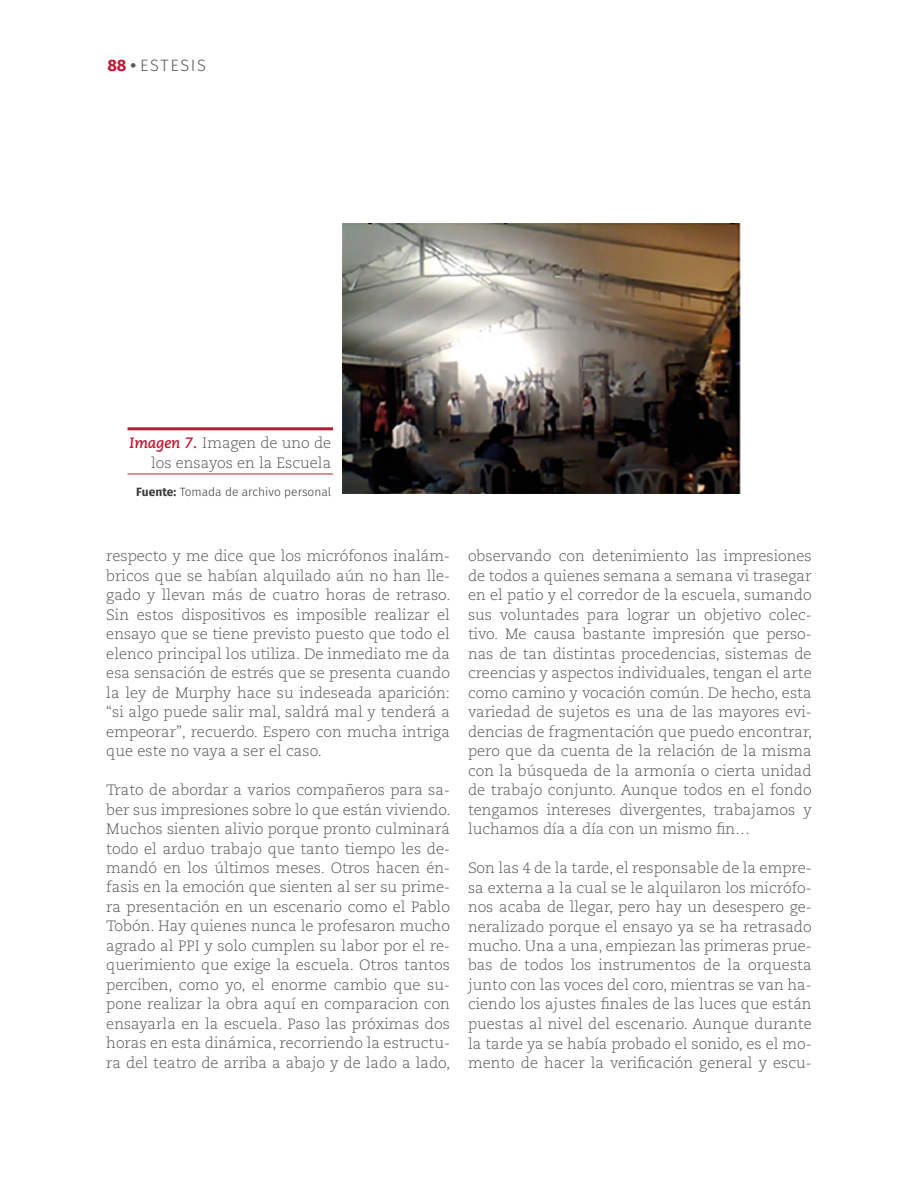
<style>
.page{position:relative;width:918px;height:1188px;background:#fff}
.page>*{position:absolute;margin:0;border:0;box-sizing:border-box;transform-origin:0 0}
.t1{font:300 16.5px "Fira Sans";letter-spacing:.1em;color:#575756}
.t2{font:300 15px/19.5px "Caecilia LT Std";color:#575756;text-align:justify}
.t3{font:300 12px "Fira Sans";color:#3c3c3b}
.s1{font-weight:700;color:#c31632}
.s2{font-weight:700}
.s3{font-weight:700;font-style:italic;color:#c31632}
</style>
<div class="page">
<img style="left:342px;top:224px;width:399px;height:269px">
<hr style="left:128px;top:427px;width:205px;height:3px;background:#c31632">
<hr style="left:128px;top:474px;width:205px;height:1px;background:#c31632">
<p class="t1" style="left:107px;top:53px;width:100px"><span class="s1">88</span> <span class="s2">•</span> ESTESIS</p>
<p class="t2" style="left:130px;top:433px;width:203px;text-align:right"><span class="s3">Imagen 7.</span> Imagen de uno de los ensayos en la Escuela</p>
<p class="t3" style="left:136px;top:484px;width:197px"><span class="s2">Fuente:</span> Tomada de archivo personal</p>
<p class="t2" style="left:106px;top:546px;width:346px">respecto y me dice que los micrófonos inalám&shy;bricos que se habían alquilado aún no han lle&shy;gado y llevan más de cuatro horas de retraso.<br>Sin estos dispositivos es imposible realizar el ensayo que se tiene previsto puesto que todo el elenco principal los utiliza. De inmediato me da esa sensación de estrés que se presenta cuando la ley de Murphy hace su indeseada aparición: “si algo puede salir mal, saldrá mal y tenderá a empeorar”, recuerdo. Espero con mucha intriga que este no vaya a ser el caso.</p>
<p class="t2" style="left:106px;top:780px;width:346px">Trato de abordar a varios compañeros para sa&shy;ber sus impresiones sobre lo que están viviendo.<br>Muchos sienten alivio porque pronto culminará todo el arduo trabajo que tanto tiempo les de&shy;mandó en los últimos meses. Otros hacen én&shy;fasis en la emoción que sienten al ser su prime&shy;ra presentación en un escenario como el Pablo Tobón. Hay quienes nunca le profesaron mucho agrado al PPI y solo cumplen su labor por el re&shy;querimiento que exige la escuela. Otros tantos perciben, como yo, el enorme cambio que su&shy;pone realizar la obra aquí en comparacion con ensayarla en la escuela. Paso las próximas dos horas en esta dinámica, recorriendo la estructu&shy;ra del teatro de arriba a abajo y de lado a lado,</p>
<p class="t2" style="left:468px;top:546px;width:346px">observando con detenimiento las impresiones de todos a quienes semana a semana vi trasegar en el patio y el corredor de la escuela, sumando sus voluntades para lograr un objetivo colec&shy;tivo. Me causa bastante impresión que perso&shy;nas de tan distintas procedencias, sistemas de creencias y aspectos individuales, tengan el arte como camino y vocación común. De hecho, esta variedad de sujetos es una de las mayores evi&shy;dencias de fragmentación que puedo encontrar, pero que da cuenta de la relación de la misma con la búsqueda de la armonía o cierta unidad de trabajo conjunto. Aunque todos en el fondo tengamos intereses divergentes, trabajamos y luchamos día a día con un mismo fin…</p>
<p class="t2" style="left:468px;top:858px;width:345px">Son las 4 de la tarde, el responsable de la empre&shy;sa externa a la cual se le alquilaron los micrófo&shy;nos acaba de llegar, pero hay un desespero ge&shy;neralizado porque el ensayo ya se ha retrasado mucho. Una a una, empiezan las primeras prue&shy;bas de todos los instrumentos de la orquesta junto con las voces del coro, mientras se van ha&shy;ciendo los ajustes finales de las luces que están puestas al nivel del escenario. Aunque durante la tarde ya se había probado el sonido, es el mo&shy;mento de hacer la verificación general y escu-</p>
</div>
